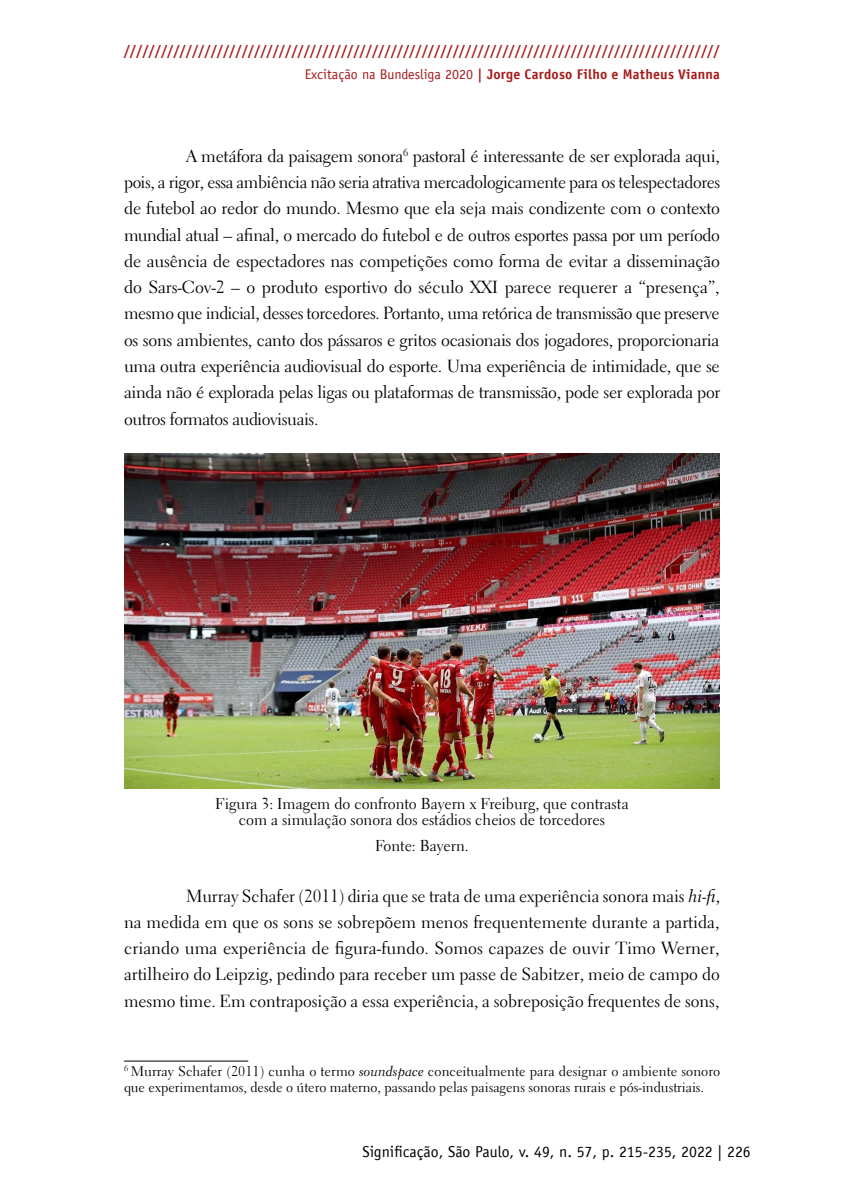
<style>
.page{position:relative;width:844px;height:1191px;background:#fff}
.page>*{position:absolute;margin:0;border:0;box-sizing:border-box;transform-origin:0 0}
.t1{font:17.5px/26.2px "Electra LT Std";letter-spacing:-.02em;color:#000;text-align:justify}
.t2{font:15.75px/15.8px "Electra LT Std";color:#000;text-align:center}
.t3{font:15.75px "Officina Sans LT";color:#000}
.t4{font:14px/15.8px "Electra LT Std";color:#000}
.t5{font:700 14px "Officina Sans LT";letter-spacing:.015em;color:#a61919}
.s1{font-weight:400}
.s2{font-family:"Electra LT Std Cursive"}
</style>
<div class="page">
<img style="left:124px;top:453px;width:595px;height:335px">
<hr style="left:124px;top:1060px;width:124px;height:1px;background:#000">
<p class="t5" style="left:124px;top:41px;width:597px">////////////////////////////////////////////////////////////////////////////////////////////////</p>
<p class="t5" style="left:304px;top:66px;width:416px"><span class="s1">Excitação na Bundesliga 2020</span> | Jorge Cardoso Filho e Matheus Vianna</p>
<p class="t1" style="left:124px;top:143px;width:597px;text-indent:62px">A metáfora da paisagem sonora<sup>6</sup> pastoral é interessante de ser explorada aqui, pois, a rigor, essa ambiência não seria atrativa mercadologicamente para os telespectadores de futebol ao redor do mundo. Mesmo que ela seja mais condizente com o contexto mundial atual – afinal, o mercado do futebol e de outros esportes passa por um período de ausência de espectadores nas competições como forma de evitar a disseminação do Sars-Cov-2 – o produto esportivo do século XXI parece requerer a “presença”, mesmo que indicial, desses torcedores. Portanto, uma retórica de transmissão que preserve os sons ambientes, canto dos pássaros e gritos ocasionais dos jogadores, proporcionaria uma outra experiência audiovisual do esporte. Uma experiência de intimidade, que se ainda não é explorada pelas ligas ou plataformas de transmissão, pode ser explorada por outros formatos audiovisuais.</p>
<p class="t2" style="left:215px;top:796px;width:415px">Figura 3: Imagem do confronto Bayern x Freiburg, que contrasta com a simulação sonora dos estádios cheios de torcedores</p>
<p class="t2" style="left:375px;top:837px;width:95px">Fonte: Bayern.</p>
<p class="t1" style="left:124px;top:882px;width:597px;text-indent:62px">Murray Schafer (2011) diria que se trata de uma experiência sonora mais <span class="s2">hi-fi</span>, na medida em que os sons se sobrepõem menos frequentemente durante a partida, criando uma experiência de figura-fundo. Somos capazes de ouvir Timo Werner, artilheiro do Leipzig, pedindo para receber um passe de Sabitzer, meio de campo do mesmo time. Em contraposição a essa experiência, a sobreposição frequentes de sons,</p>
<p class="t4" style="left:124px;top:1063px;width:597px"><sup>6</sup> Murray Schafer (2011) cunha o termo <span class="s2">soundspace</span> conceitualmente para designar o ambiente sonoro que experimentamos, desde o útero materno, passando pelas paisagens sonoras rurais e pós-industriais.</p>
<p class="t3" style="left:362px;top:1142px;width:390px">Significação, São Paulo, v. 49, n. 57, p. 215-235, 2022 | 226</p>
</div>
